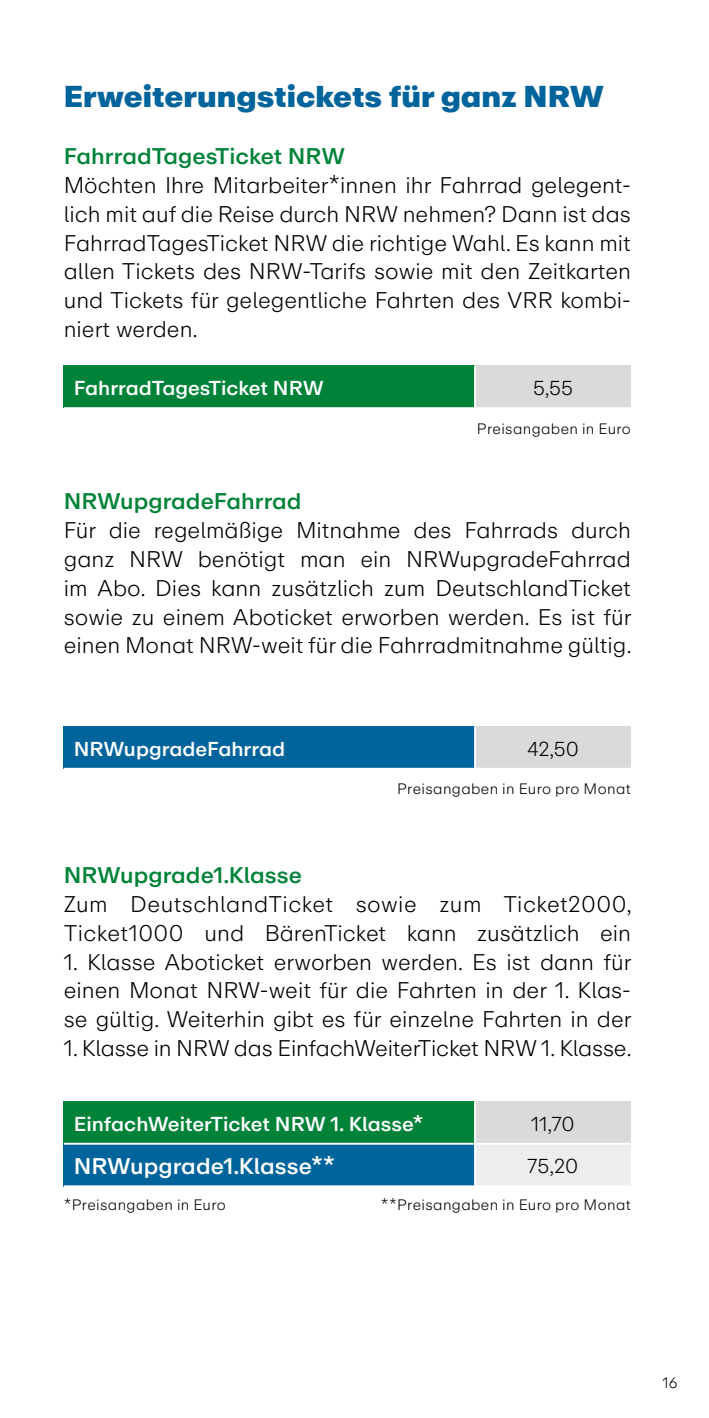
<style>
.page{position:relative;width:709px;height:1418px;background:#fff}
.page>*{position:absolute;margin:0;border:0;box-sizing:border-box;transform-origin:0 0}
.t1{font:900 30px "ABC Repro";color:#00649c}
.t2{font:300 22.5px/28.8px "ABC Repro";color:#000;text-align:justify}
.t3{font:500 22.5px "ABC Repro";color:#008339}
.t4{font:500 22.5px "ABC Repro";color:#fff}
.t5{font:500 20px "ABC Repro";color:#fff}
.t6{font:300 20px "ABC Repro";color:#000}
.t7{font:300 15px "ABC Repro";letter-spacing:.025em;color:#000}
</style>
<div class="page">
<div style="left:64px;top:365px;width:411px;height:43px;background:#008339"></div>
<div style="left:475px;top:365px;width:156px;height:43px;background:#dadada"></div>
<hr style="left:474px;top:365px;width:2px;height:42px;background:#fff">
<hr style="left:64px;top:407px;width:411px;height:2px;background:#fff">
<hr style="left:475px;top:407px;width:156px;height:2px;background:#fff">
<div style="left:64px;top:726px;width:411px;height:42px;background:#00649c"></div>
<div style="left:475px;top:726px;width:156px;height:42px;background:#dadada"></div>
<hr style="left:474px;top:726px;width:2px;height:41px;background:#fff">
<hr style="left:64px;top:767px;width:411px;height:2px;background:#fff">
<hr style="left:475px;top:767px;width:156px;height:2px;background:#fff">
<div style="left:64px;top:1101px;width:411px;height:42px;background:#008339"></div>
<div style="left:475px;top:1101px;width:156px;height:42px;background:#dadada"></div>
<div style="left:64px;top:1143px;width:411px;height:43px;background:#00649c"></div>
<div style="left:475px;top:1143px;width:156px;height:43px;background:#ededed"></div>
<hr style="left:474px;top:1101px;width:2px;height:41px;background:#fff">
<hr style="left:64px;top:1142px;width:411px;height:2px;background:#fff">
<hr style="left:475px;top:1142px;width:156px;height:2px;background:#fff">
<hr style="left:474px;top:1144px;width:2px;height:41px;background:#fff">
<hr style="left:64px;top:1185px;width:411px;height:2px;background:#fff">
<hr style="left:475px;top:1185px;width:156px;height:2px;background:#fff">
<h1 class="t1" style="left:64px;top:76px;width:541px">Erweiterungstickets für ganz NRW</h1>
<p class="t3" style="left:64px;top:142px;width:283px">FahrradTagesTicket NRW</p>
<p class="t2" style="left:64px;top:171px;width:568px">Möchten Ihre Mitarbeiter*innen ihr Fahrrad gelegent&shy;lich mit auf die Reise durch NRW nehmen? Dann ist das FahrradTagesTicket NRW die richtige Wahl. Es kann mit allen Tickets des NRW-Tarifs sowie mit den Zeitkarten und Tickets fü r gelegentliche Fahrten des VRR kombi&shy;niert werden.</p>
<p class="t5" style="left:74px;top:375px;width:251px">FahrradTagesTicket NRW</p>
<p class="t6" style="left:533px;top:376px;width:41px">5,55</p>
<p class="t7" style="left:477px;top:419px;width:155px">Preisangaben in Euro</p>
<p class="t3" style="left:64px;top:487px;width:239px">NRWupgradeFahrrad</p>
<p class="t2" style="left:64px;top:516px;width:569px">Fü r die regelmäßige Mitnahme des Fahrrads durch ganz NRW benötigt man ein NRWupgradeFahrrad im Abo. Dies kann zusätzlich zum DeutschlandTicket sowie zu einem Aboticket erworben werden. Es ist fü r einen Monat NRW-weit fü r die Fahrradmit nahme gü ltig.</p>
<p class="t5" style="left:74px;top:735px;width:213px">NRWupgradeFahrrad</p>
<p class="t6" style="left:527px;top:736px;width:53px">42,50</p>
<p class="t7" style="left:397px;top:779px;width:235px">Preisangaben in Euro pro Monat</p>
<p class="t3" style="left:64px;top:860px;width:240px">NRWupgrade1.Klasse</p>
<p class="t2" style="left:64px;top:890px;width:569px">Zum DeutschlandTicket sowie zum Ticket2000,<br>Ticket1000 und BärenTicket kann zusätzlich ein</p>
<p class="t2" style="left:64px;top:947px;width:569px">1. Klasse Aboticket erworben werden. Es ist dann fü r einen Monat NRW-weit fü r die Fahrten in der 1. Klas&shy;se gü ltig. Weiterhin gibt es fü r einzelne Fahrten in der</p>
<p class="t2" style="left:64px;top:1033px;width:569px">1. Klasse in NRW das EinfachWeiterTicket NRW 1. Klasse.</p>
<p class="t5" style="left:74px;top:1110px;width:351px">EinfachWeiterTicket NRW 1. Klasse*</p>
<p class="t6" style="left:531px;top:1111px;width:45px">11,70</p>
<p class="t4" style="left:74px;top:1151px;width:262px">NRWupgrade1.Klasse**</p>
<p class="t6" style="left:527px;top:1153px;width:52px">75,20</p>
<p class="t7" style="left:64px;top:1195px;width:164px">*Preisangaben in Euro</p>
<p class="t7" style="left:381px;top:1195px;width:252px">**Preisangaben in Euro pro Monat</p>
<p class="t7" style="left:662px;top:1373px;width:16px">16</p>
</div>
